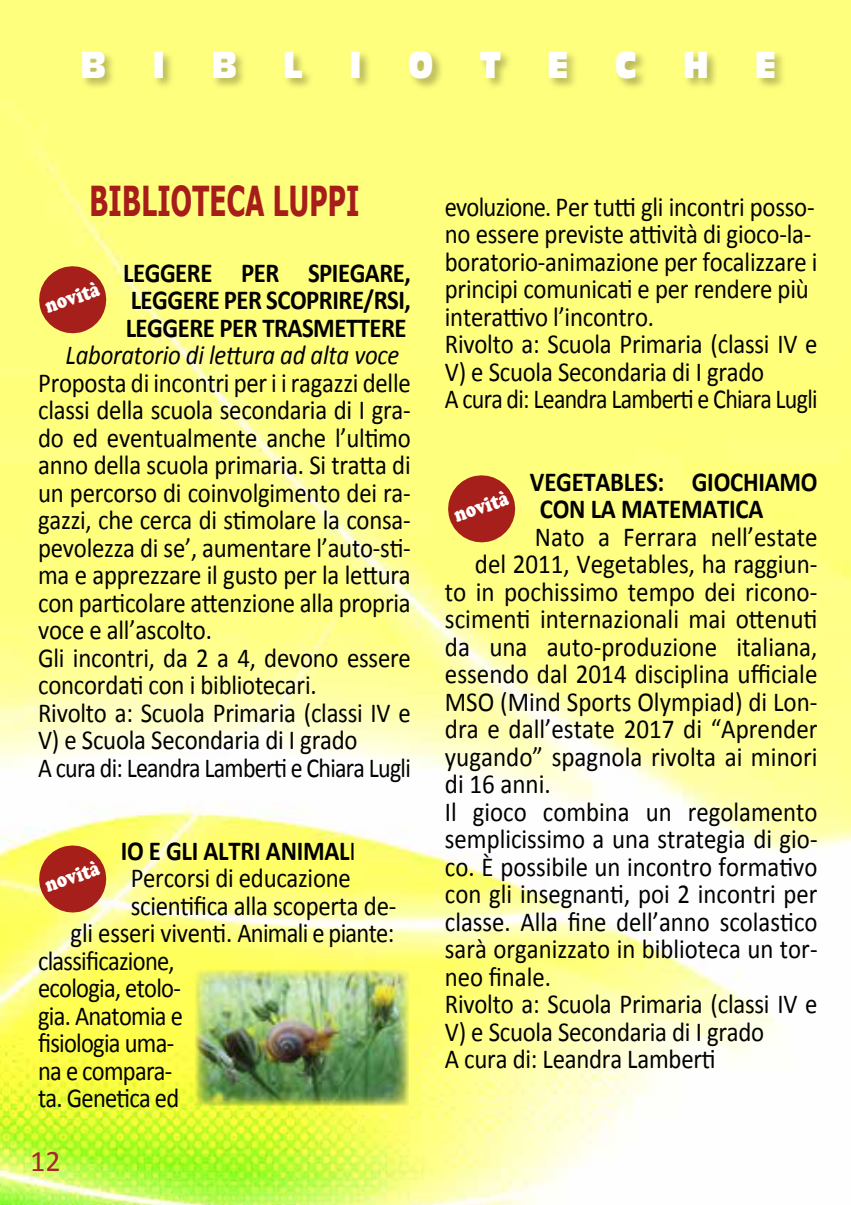
<style>
.page{position:relative;width:851px;height:1205px;background:#fff}
.page>*{position:absolute;margin:0;border:0;box-sizing:border-box;transform-origin:0 0}
.t1{font:700 41.25px "Tahoma";color:#a61d19;scale:.67 1}
.t2{font:36.5px "Antique Olive Compact";color:#fff;scale:.85 1}
.t3{font:30px "Calibri";color:#a4272b}
.t4{font:27.5px/27.5px "Calibri";letter-spacing:-.01em;color:#000;scale:.9 1}
.t5{font:27.5px "Calibri";letter-spacing:-.01em;color:#000;scale:.91 1}
.t6{font:27.5px/27.5px "Calibri";letter-spacing:-.01em;color:#000;scale:.89 1}
.t7{font:700 27.5px/27.5px "Calibri";letter-spacing:-.01em;color:#000;text-align:justify;scale:.9 1}
.t8{font:27.5px "Calibri";letter-spacing:-.03em;color:#000;scale:.89 1}
.t9{font:27.5px "Calibri";letter-spacing:-.03em;color:#000;scale:.9 1}
.t10{font:italic 27.5px "Calibri";letter-spacing:-.01em;color:#000;scale:.9 1}
.t11{font:20.5px "Cooper Black Std";color:#fff;scale:.79 1}
.s1{font-weight:400}
</style>
<div class="page">
<img style="left:0;top:0;width:850px;height:1205px">
<div style="left:80px;top:49px;width:706px;height:42px;background:#000;opacity:.3"></div>
<svg style="left:35px;top:841px;width:75px;height:75px"></svg>
<svg style="left:35px;top:262px;width:75px;height:75px"></svg>
<svg style="left:444px;top:471px;width:75px;height:75px"></svg>
<img style="left:195px;top:969px;width:213px;height:136px">
<h2 class="t2" style="left:80px;top:43px;width:102px">B I</h2>
<h2 class="t2" style="left:211px;top:43px;width:32px">B</h2>
<h2 class="t2" style="left:283px;top:43px;width:178px">LIO</h2>
<h2 class="t2" style="left:479px;top:43px;width:27px">T</h2>
<h2 class="t2" style="left:547px;top:43px;width:27px">E</h2>
<h2 class="t2" style="left:615px;top:43px;width:27px">C</h2>
<h2 class="t2" style="left:683px;top:43px;width:32px">H</h2>
<h2 class="t2" style="left:754px;top:43px;width:27px">E</h2>
<h1 class="t1" style="left:89px;top:172px;width:56px">BIBLIOTECA</h1>
<h1 class="t1" style="left:273px;top:172px;width:51px">LUPPI</h1>
<p class="t7" style="left:123px;top:259px;width:321px">LEGGERE PER SPIEGARE, LEGGERE PER SCOPRIRE/RSI, LEGGERE PER TRASMETTERE</p>
<p class="t10" style="left:66px;top:336px;width:372px">Laboratorio di lettura ad alta voce</p>
<p class="t4" style="left:38px;top:369px;width:415px">Proposta di incontri per i i ragazzi delle classi della scuola secondaria di I gra&shy;do ed eventualmente anche l’ultimo anno della scuola primaria. Si tratta di un percorso di coinvolgimento dei ra&shy;gazzi, che cerca di stimolare la consa&shy;pevolezza di se’, aumentare l’auto-sti&shy;ma e apprezzare il gusto per la lettura con particolare attenzione alla propria voce e all’ascolto.<br>Gli incontri, da 2 a 4, devono essere concordati con i bibliotecari.<br>Rivolto a: Scuola Primaria (classi IV e V) e Scuola Secondaria di I grado<br>A cura di: Leandra Lamberti e Chiara Lugli</p>
<p class="t11" style="left:42px;top:294px;width:72px;rotate:-18deg">novità</p>
<p class="t7" style="left:121px;top:836px;width:263px">IO E GLI ALTRI ANIMAL<span class="s1">I</span></p>
<p class="t4" style="left:131px;top:864px;width:246px">Percorsi di educazione</p>
<p class="t4" style="left:131px;top:892px;width:297px">scientifica alla scoperta de-</p>
<p class="t9" style="left:71px;top:915px;width:361px">gli esseri viventi. Animali e piante:</p>
<p class="t8" style="left:38px;top:943px;width:155px">classificazione,</p>
<p class="t8" style="left:38px;top:970px;width:162px">ecologia, etolo-</p>
<p class="t8" style="left:38px;top:998px;width:164px">gia. Anatomia e</p>
<p class="t8" style="left:38px;top:1025px;width:154px">fisiologia uma-</p>
<p class="t8" style="left:38px;top:1053px;width:152px">na e compara-</p>
<p class="t8" style="left:38px;top:1080px;width:160px">ta. Genetica ed</p>
<p class="t11" style="left:42px;top:873px;width:72px;rotate:-18deg">novità</p>
<p class="t3" style="left:30px;top:1142px;width:32px">12</p>
<p class="t6" style="left:445px;top:193px;width:420px">evoluzione. Per tutti gli incontri posso&shy;no essere previste attività di gioco-la&shy;boratorio-animazione per focalizzare i principi comunicati e per rendere più interattivo l’incontro.<br>Rivolto a: Scuola Primaria (classi IV e V) e Scuola Secondaria di I grado<br>A cura di: Leandra Lamberti e Chiara Lugli</p>
<p class="t7" style="left:540px;top:468px;width:310px;text-indent:-10px">VEGETABLES: GIOCHIAMO<br>CON LA MATEMATICA</p>
<p class="t5" style="left:535px;top:519px;width:312px">Nato a Ferrara nell’estate</p>
<p class="t5" style="left:475px;top:546px;width:378px">del 2011, Vegetables, ha raggiun-</p>
<p class="t5" style="left:445px;top:574px;width:411px">to in pochissimo tempo dei ricono-</p>
<p class="t5" style="left:445px;top:601px;width:411px">scimenti internazionali mai ottenuti</p>
<p class="t5" style="left:445px;top:629px;width:411px">da una auto-produzione italiana,</p>
<p class="t5" style="left:445px;top:656px;width:411px">essendo dal 2014 disciplina ufficiale</p>
<p class="t5" style="left:445px;top:684px;width:411px">MSO (Mind Sports Olympiad) di Lon-</p>
<p class="t5" style="left:445px;top:711px;width:411px">dra e dall’estate 2017 di “Aprender</p>
<p class="t5" style="left:445px;top:739px;width:411px">yugando” spagnola rivolta ai minori</p>
<p class="t5" style="left:445px;top:766px;width:118px">di 16 anni.</p>
<p class="t4" style="left:445px;top:798px;width:415px">Il gioco combina un regolamento</p>
<p class="t4" style="left:445px;top:825px;width:415px">semplicissimo a una strategia di gio-</p>
<p class="t4" style="left:445px;top:853px;width:415px">co. è possibile un incontro formativo</p>
<p class="t4" style="left:445px;top:880px;width:415px">con gli insegnanti, poi 2 incontri per</p>
<p class="t4" style="left:445px;top:908px;width:415px">classe. Alla fine dell’anno scolastico</p>
<p class="t4" style="left:445px;top:935px;width:415px">sarà organizzato in biblioteca un tor-</p>
<p class="t4" style="left:445px;top:963px;width:119px">neo finale.</p>
<p class="t4" style="left:445px;top:990px;width:415px">Rivolto a: Scuola Primaria (classi IV e</p>
<p class="t4" style="left:445px;top:1018px;width:356px">V) e Scuola Secondaria di I grado</p>
<p class="t4" style="left:445px;top:1045px;width:302px">A cura di: Leandra Lamberti</p>
<p class="t11" style="left:450px;top:503px;width:72px;rotate:-18deg">novità</p>
</div>
